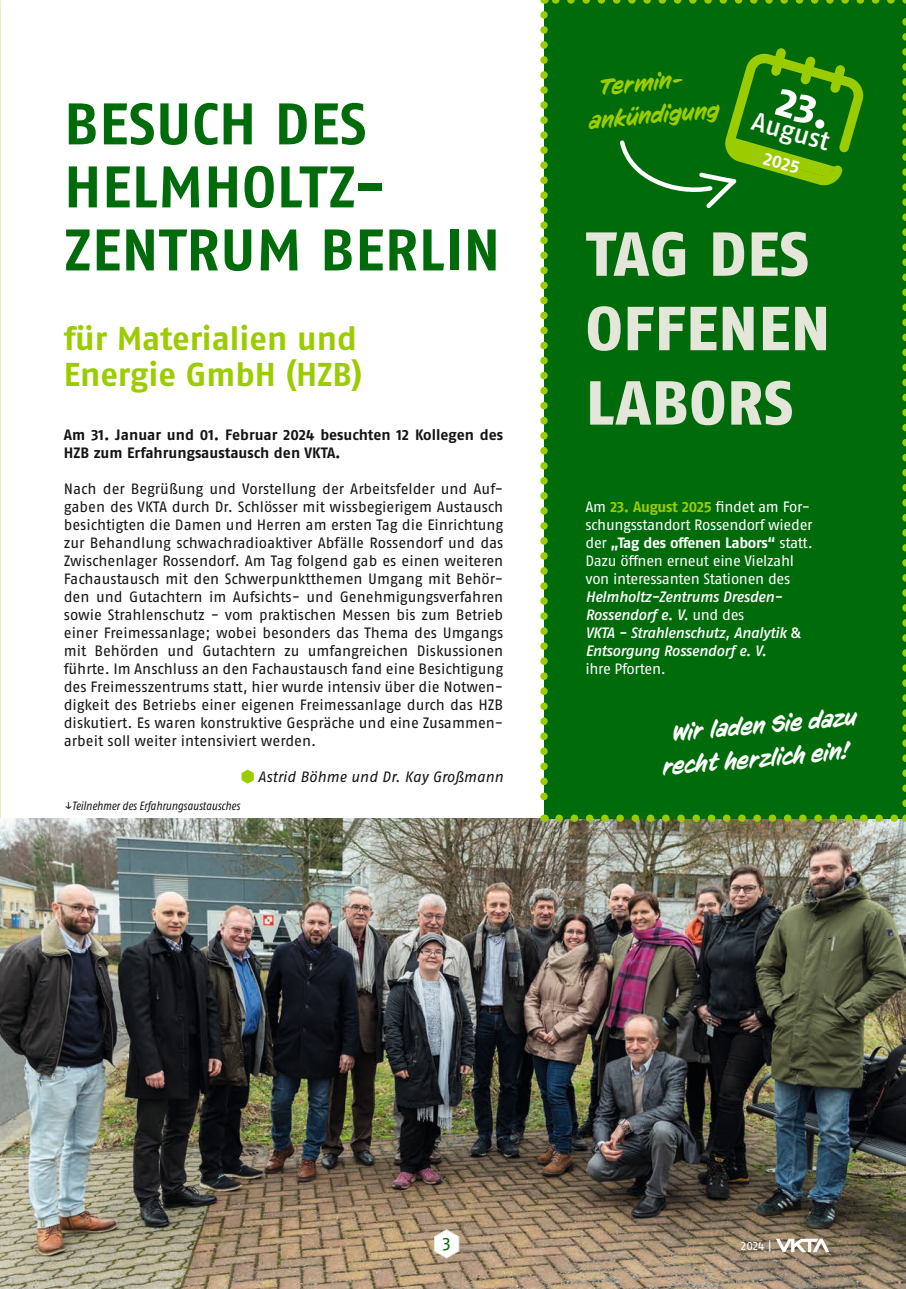
<style>
.page{position:relative;width:906px;height:1289px;background:#fff}
.page>*{position:absolute;margin:0;border:0;box-sizing:border-box;transform-origin:0 0}
.t1{font:800 61.95px/74.4px "Fago Pro";letter-spacing:.01em;color:#e4e6d9}
.t2{font:700 58.5px/63px "Fago Pro";letter-spacing:.01em;color:#006b0a}
.t3{font:700 33px/36px "Fago Pro";color:#9bcc00}
.t4{font:500 26.25px "Fago Pro";color:#fff}
.t5{font:italic 23.1px/33.2px "CC Sign Language";color:#fff;text-align:center}
.t6{font:italic 23.1px/33.2px "CC Sign Language";color:#9bcc00}
.t7{font:700 18px "Fago Pro";color:#fff}
.t8{font:18px "Fago Pro";color:#006b0a}
.t9{font:15px/18px "Fago Pro";color:#131413;text-align:justify}
.t10{font:15px/18px "Fago Pro";letter-spacing:-.025em;color:#fff}
.t11{font:italic 500 15px/18px "Fago Pro";letter-spacing:-.02em;color:#fff}
.t12{font:700 15px/18px "Fago Pro";color:#131413}
.t13{font:italic 15px "Fago Pro";color:#131413}
.t14{font:italic condensed 12px "Fago Pro";color:#131413}
.t15{font:12px "Fago Pro";color:#fff}
.s1{font-weight:700;color:#9bcc00}
.s2{font-weight:700}
.s3{font-weight:400;font-style:normal}
.s4{font-style:normal}
</style>
<div class="page">
<img style="left:0;top:0;width:1px;height:422px">
<svg style="left:241px;top:769px;width:13px;height:14px"></svg>
<img style="left:0;top:818px;width:906px;height:470px">
<div style="left:544px;top:0;width:362px;height:818px;background:#006b0a"></div>
<svg style="left:559px;top:814px;width:339px;height:8px"></svg>
<svg style="left:552px;top:0;width:339px;height:4px"></svg>
<svg style="left:540px;top:15px;width:8px;height:807px"></svg>
<svg style="left:902px;top:0;width:4px;height:803px"></svg>
<svg style="left:434px;top:1229px;width:25px;height:29px"></svg>
<svg style="left:776px;top:1238px;width:53px;height:13px"></svg>
<svg style="left:620px;top:48px;width:244px;height:160px"></svg>
<h2 class="t2" style="left:64px;top:92px;width:438px">BESUCH DES<br>HELMHOLTZ-<br>ZENTRUM BERLIN</h2>
<h3 class="t3" style="left:64px;top:320px;width:300px">für Materialien und<br>Energie GmbH (HZB)</h3>
<p class="t12" style="left:64px;top:426px;width:441px">Am 31. Januar und 01. Februar 2024 besuchten 12 Kollegen des<br>HZB zum Erfahrungsaustausch den VKTA.</p>
<p class="t9" style="left:64px;top:480px;width:441px">Nach der Begrüßung und Vorstellung der Arbeitsfelder und Auf&shy;gaben des VKTA durch Dr. Schlösser mit wissbegierigem Austausch besichtigten die Damen und Herren am ersten Tag die Einrichtung zur Behandlung schwachradioaktiver Abfälle Rossendorf und das Zwischenlager Rossendorf. Am Tag folgend gab es einen weiteren Fachaustausch mit den Schwerpunktthemen Umgang mit Behör&shy;den und Gutachtern im Aufsichts- und Genehmigungsverfahren sowie Strahlenschutz - vom praktischen Messen bis zum Betrieb einer Freimessanlage; wobei besonders das Thema des Umgangs mit Behörden und Gutachtern zu umfangreichen Diskussionen führte. Im Anschluss an den Fachaustausch fand eine Besichtigung des Freimesszentrums statt, hier wurde intensiv über die Notwen&shy;digkeit des Betriebs einer eigenen Freimessanlage durch das HZB diskutiert. Es waren konstruktive Gespräche und eine Zusammen&shy;arbeit soll weiter intensiviert werden.</p>
<p class="t13" style="left:258px;top:768px;width:247px">Astrid Böhme und Dr. Kay Großmann</p>
<p class="t14" style="left:64px;top:798px;width:178px">↓Teilnehmer des Erfahrungsaustausches</p>
<h3 class="t6" style="left:585px;top:71px;width:132px;text-indent:12px;rotate:-5deg">Termin&shy;ankündigung</h3>
<h3 class="t4" style="left:757px;top:105px;width:81px;rotate:16deg">August</h3>
<p class="t7" style="left:767px;top:147px;width:38px;rotate:16deg">2025</p>
<h1 class="t1" style="left:586px;top:217px;width:246px">TAG DES<br>OFFENEN<br>LABORS</h1>
<p class="t10" style="left:585px;top:498px;width:229px">Am <span class="s1">23. August 2025</span> findet am For&shy;schungsstandort Rossendorf wieder der <span class="s2">„Tag des offenen Labors“</span> statt.<br>Dazu öffnen erneut eine Vielzahl von interessanten Stationen des</p>
<p class="t11" style="left:585px;top:588px;width:217px">Helmholtz-Zentrums Dresden-<br>Rossendorf e. V. <span class="s3">und des<br></span>VKTA - Strahlenschutz, Analytik <span class="s4">&amp;<br></span>Entsorgung Rossendorf e. V.</p>
<p class="t10" style="left:585px;top:660px;width:82px">ihre Pforten.</p>
<h3 class="t5" style="left:658px;top:717px;width:199px;rotate:-5deg">Wir laden Sie dazu recht herzlich ein!</h3>
<p class="t8" style="left:442px;top:1232px;width:10px">3</p>
<p class="t15" style="left:741px;top:1238px;width:32px">2024 |</p>
</div>
